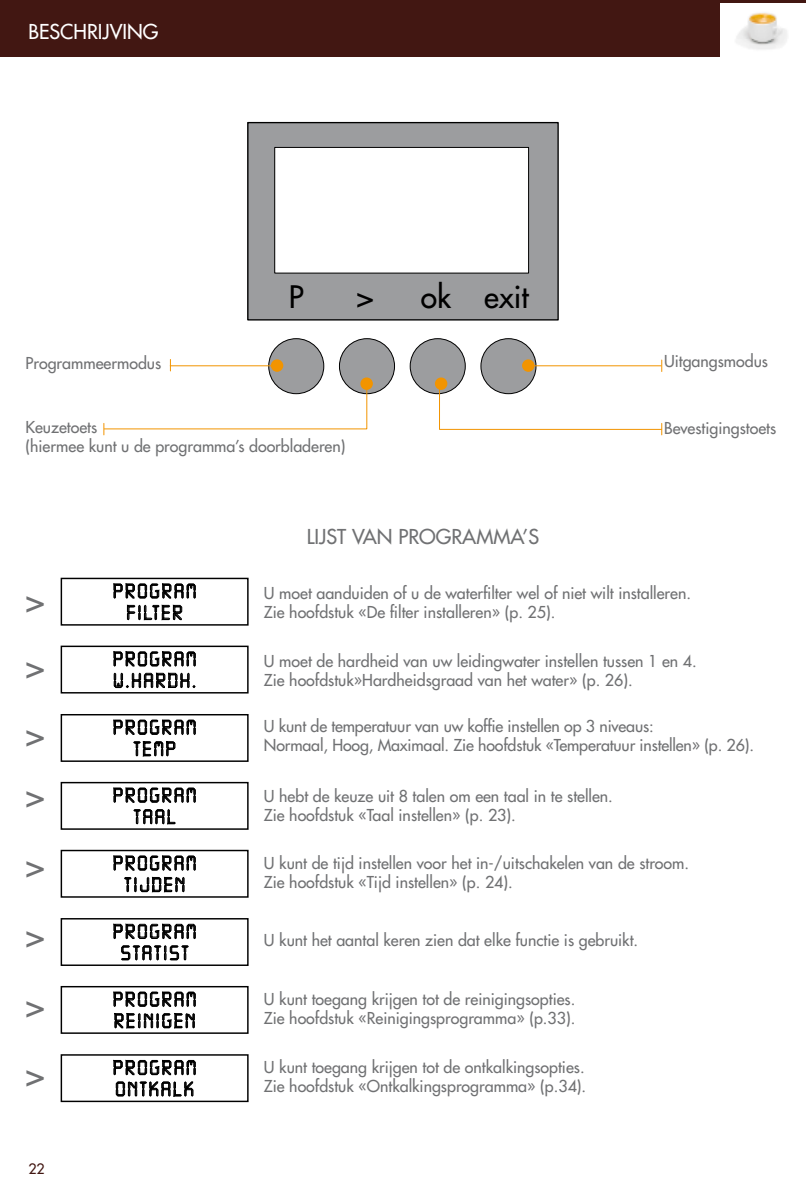
<style>
.page{position:relative;width:806px;height:1191px;background:#fff}
.page>*{position:absolute;margin:0;border:0;box-sizing:border-box;transform-origin:0 0}
.t1{font:33.6px "Futura";color:#707173}
.t2{font:30.2px "Futura";color:#000}
.t3{font:20px "Futura";color:#707173}
.t4{font:20px "Futura";color:#fff}
.t5{font:17.8px/21.4px "Digital ICG";letter-spacing:.12em;color:#000;text-align:center}
.t6{font:16px/19.2px "Futura";color:#707173}
.t7{font:14px "Futura";color:#421712}
</style>
<div class="page">
<div style="left:0;top:0;width:805px;height:57px;background:#421712"></div>
<div style="left:248px;top:123px;width:309px;height:197px;background:#9c9d9f"></div>
<div style="left:247px;top:122px;width:311px;height:198px;border:1px solid #000"></div>
<div style="left:268px;top:339px;width:55px;height:55px;background:#9c9d9f;border-radius:50%"></div>
<div style="left:268px;top:338px;width:56px;height:56px;border:1px solid #000;border-radius:50%"></div>
<div style="left:480px;top:339px;width:55px;height:55px;background:#9c9d9f;border-radius:50%"></div>
<div style="left:480px;top:338px;width:56px;height:56px;border:1px solid #000;border-radius:50%"></div>
<div style="left:410px;top:339px;width:55px;height:55px;background:#9c9d9f;border-radius:50%"></div>
<div style="left:409px;top:338px;width:56px;height:56px;border:1px solid #000;border-radius:50%"></div>
<div style="left:339px;top:339px;width:55px;height:55px;background:#9c9d9f;border-radius:50%"></div>
<div style="left:339px;top:338px;width:56px;height:56px;border:1px solid #000;border-radius:50%"></div>
<div style="left:274px;top:147px;width:254px;height:126px;background:#fff"></div>
<div style="left:274px;top:147px;width:254px;height:126px;border:1px solid #000"></div>
<hr style="left:170px;top:365px;width:106px;height:1px;background:#f29400">
<div style="left:271px;top:359px;width:12px;height:13px;background:#f29400;border-radius:50%"></div>
<div style="left:360px;top:377px;width:12px;height:13px;background:#f29400;border-radius:50%"></div>
<svg style="left:434px;top:377px;width:13px;height:13px"></svg>
<hr style="left:528px;top:365px;width:132px;height:1px;background:#f29400">
<svg style="left:521px;top:359px;width:13px;height:13px"></svg>
<svg style="left:103px;top:383px;width:264px;height:52px"></svg>
<svg style="left:438px;top:383px;width:224px;height:52px"></svg>
<svg style="left:113px;top:583px;width:83px;height:38px"></svg>
<div style="left:61px;top:578px;width:187px;height:47px;border:1px solid #000"></div>
<svg style="left:113px;top:651px;width:83px;height:38px"></svg>
<div style="left:61px;top:645px;width:187px;height:48px;border:1px solid #000"></div>
<svg style="left:113px;top:719px;width:83px;height:38px"></svg>
<div style="left:61px;top:714px;width:187px;height:48px;border:1px solid #000"></div>
<svg style="left:113px;top:787px;width:83px;height:38px"></svg>
<div style="left:61px;top:782px;width:187px;height:48px;border:1px solid #000"></div>
<svg style="left:113px;top:855px;width:83px;height:38px"></svg>
<div style="left:61px;top:849px;width:187px;height:48px;border:1px solid #000"></div>
<svg style="left:113px;top:923px;width:83px;height:38px"></svg>
<div style="left:61px;top:918px;width:187px;height:48px;border:1px solid #000"></div>
<svg style="left:113px;top:991px;width:83px;height:38px"></svg>
<div style="left:61px;top:986px;width:187px;height:47px;border:1px solid #000"></div>
<svg style="left:113px;top:1059px;width:83px;height:16px"></svg>
<svg style="left:115px;top:1081px;width:79px;height:16px"></svg>
<div style="left:61px;top:1054px;width:187px;height:48px;border:1px solid #000"></div>
<img style="left:720px;top:4px;width:85px;height:53px">
<p class="t4" style="left:28px;top:18px;width:132px">BESCHRIJVING</p>
<p class="t6" style="left:26px;top:354px;width:137px">Programmeermodus</p>
<h2 class="t2" style="left:288px;top:278px;width:16px">P</h2>
<h2 class="t2" style="left:356px;top:278px;width:173px">&gt; ok exit</h2>
<p class="t6" style="left:26px;top:417px;width:321px">Keuzetoets<br>(hiermee kunt u de programma’s doorbladeren)</p>
<p class="t6" style="left:663px;top:351px;width:105px">Uitgangsmodus</p>
<p class="t6" style="left:663px;top:418px;width:113px">Bevestigingstoets</p>
<p class="t5" style="left:113px;top:580px;width:84px">PROGRAM</p>
<h1 class="t1" style="left:26px;top:579px;width:21px">&gt;</h1>
<p class="t5" style="left:127px;top:602px;width:57px">FILTER</p>
<p class="t5" style="left:26px;top:648px;width:172px;text-align:right">PROGRAM<br><sup>&gt;</sup> W.HARDH.</p>
<h1 class="t1" style="left:26px;top:713px;width:21px">&gt;</h1>
<h1 class="t1" style="left:26px;top:774px;width:21px">&gt;</h1>
<h1 class="t1" style="left:26px;top:843px;width:21px">&gt;</h1>
<p class="t5" style="left:113px;top:716px;width:84px">PROGRAM</p>
<p class="t5" style="left:133px;top:738px;width:44px">TEMP</p>
<p class="t5" style="left:113px;top:784px;width:84px">PROGRAM<br>TAAL</p>
<p class="t5" style="left:113px;top:852px;width:84px">PROGRAM<br>TIJDEN</p>
<p class="t3" style="left:306px;top:524px;width:234px">LIJST VAN PROGRAMMA’S</p>
<p class="t6" style="left:264px;top:583px;width:428px">U moet aanduiden of u de waterfilter wel of niet wilt installeren.<br>Zie hoofdstuk «De filter installeren» (p. 25).</p>
<p class="t6" style="left:264px;top:651px;width:434px">U moet de hardheid van uw leidingwater instellen tussen 1 en 4.<br>Zie hoofdstuk»Hardheidsgraad van het water» (p. 26).</p>
<p class="t6" style="left:264px;top:716px;width:491px">U kunt de temperatuur van uw koffie instellen op 3 niveaus:<br>Normaal, Hoog, Maximaal. Zie hoofdstuk «Temperatuur instellen» (p. 26).</p>
<p class="t6" style="left:264px;top:786px;width:350px">U hebt de keuze uit 8 talen om een taal in te stellen.<br>Zie hoofdstuk «Taal instellen» (p. 23).</p>
<p class="t6" style="left:264px;top:853px;width:426px">U kunt de tijd instellen voor het in-/uitschakelen van de stroom.<br>Zie hoofdstuk «Tijd instellen» (p. 24).</p>
<p class="t5" style="left:113px;top:920px;width:84px">PROGRAM<br>STATIST</p>
<h1 class="t1" style="left:26px;top:913px;width:21px">&gt;</h1>
<p class="t6" style="left:264px;top:930px;width:375px">U kunt het aantal keren zien dat elke functie is gebruikt.</p>
<h1 class="t1" style="left:26px;top:983px;width:21px">&gt;</h1>
<p class="t5" style="left:113px;top:988px;width:84px;text-align:left">PROGRAM<br>REINIGEN</p>
<p class="t6" style="left:264px;top:989px;width:313px">U kunt toegang krijgen tot de reinigingsopties.<br>Zie hoofdstuk «Reinigingsprogramma» (p.33).</p>
<p class="t5" style="left:26px;top:1056px;width:172px;text-align:right">PROGRAM<br><sup>&gt;</sup> ONTKALK</p>
<p class="t6" style="left:264px;top:1057px;width:323px">U kunt toegang krijgen tot de ontkalkingsopties.<br>Zie hoofdstuk «Ontkalkingsprogramma» (p.34).</p>
<p class="t7" style="left:28px;top:1159px;width:18px">22</p>
</div>
